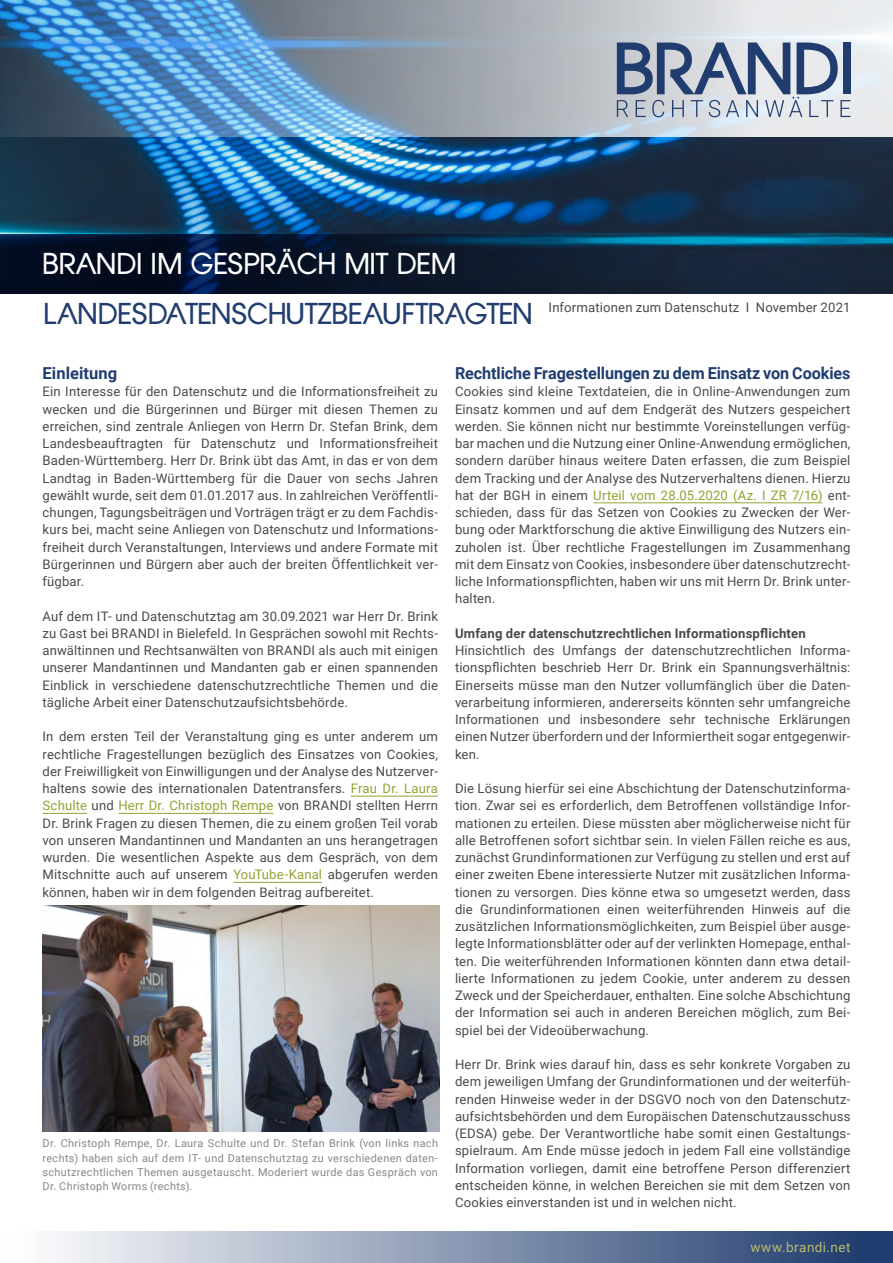
<style>
.page{position:relative;width:893px;height:1263px;background:#fff}
.page>*{position:absolute;margin:0;border:0;box-sizing:border-box;transform-origin:0 0}
.Schwerpunktthema{font:28.5px "BRANDI Regular";letter-spacing:.005em;color:#213d6f}
.Schwerpunktthema-2{font:28.5px "BRANDI Regular";color:#fff}
.Überschrift{font:700 16.5px "Roboto";letter-spacing:-.005em;color:#213d6f}
.t1{font:13.5px "Roboto";letter-spacing:.035em;color:#b8bb6e}
.Fließtext{font:13.2px/17.2px "Roboto";letter-spacing:.015em;color:#4a4a49;text-align:justify}
.Überschrift_Unterpun{font:700 13.2px "Roboto";letter-spacing:.015em;color:#4a4a49}
.Autorenname_unter_Te{font:10.8px/14.2px "Roboto";letter-spacing:.03em;color:#878787;text-align:justify}
.s1{color:#96a132}
</style>
<div class="page">
<img style="left:0;top:136px;width:893px;height:98px">
<img style="left:0;top:0;width:893px;height:136px">
<svg style="left:617px;top:43px;width:233px;height:74px;background:#9aa7bb"></svg>
<div style="left:843px;top:43px;width:7px;height:51px;background:#213d6f"></div>
<svg style="left:0;top:234px;width:893px;height:59px;background:#0b2036"></svg>
<hr style="left:351px;top:796px;width:87px;height:1px;background:#96a132">
<hr style="left:43px;top:813px;width:44px;height:1px;background:#96a132">
<hr style="left:118px;top:813px;width:155px;height:1px;background:#96a132">
<hr style="left:234px;top:882px;width:88px;height:1px;background:#96a132">
<hr style="left:593px;top:502px;width:230px;height:1px;background:#96a132">
<img style="left:43px;top:906px;width:396px;height:225px">
<div style="left:0;top:1231px;width:893px;height:32px;background:linear-gradient(to right,#fff,#19366a)"></div>
<p class="Schwerpunktthema-2" style="left:43px;top:247px;width:414px">BRANDI IM GESPRÄCH MIT DEM</p>
<p class="Schwerpunktthema" style="left:43px;top:297px;width:491px">LANDESDATENSCHUTZBEAUFTRAGTEN</p>
<p class="Fließtext" style="left:549px;top:298px;width:303px">Informationen zum Datenschutz I November 2021</p>
<p class="Überschrift" style="left:43px;top:362px;width:76px">Einleitung</p>
<p class="Fließtext" style="left:43px;top:382px;width:397px">Ein Interesse für den Datenschutz und die Informationsfreiheit zu wecken und die Bürgerinnen und Bürger mit diesen Themen zu erreichen, sind zentrale Anliegen von Herrn Dr. Stefan Brink, dem Landesbeauftragten für Datenschutz und Informationsfreiheit Baden-Württemberg. Herr Dr. Brink übt das Amt, in das er von dem Landtag in Baden-Württemberg für die Dauer von sechs Jahren gewählt wurde, seit dem 01.01.2017 aus. In zahlreichen Veröffentli&shy;chungen, Tagungsbeiträgen und Vorträgen trägt er zu dem Fachdis&shy;kurs bei, macht seine Anliegen von Datenschutz und Informations&shy;freiheit durch Veranstaltungen, Interviews und andere Formate mit Bürgerinnen und Bürgern aber auch der breiten Öffentlichkeit ver&shy;fügbar.</p>
<p class="Fließtext" style="left:43px;top:607px;width:397px">Auf dem IT- und Datenschutztag am 30.09.2021 war Herr Dr. Brink zu Gast bei BRANDI in Bielefeld. In Gesprächen sowohl mit Rechts&shy;anwältinnen und Rechtsanwälten von BRANDI als auch mit einigen unserer Mandantinnen und Mandanten gab er einen spannenden Einblick in verschiedene datenschutzrechtliche Themen und die tägliche Arbeit einer Datenschutzaufsichtsbehörde.</p>
<p class="Fließtext" style="left:43px;top:727px;width:397px">In dem ersten Teil der Veranstaltung ging es unter anderem um rechtliche Fragestellungen bezüglich des Einsatzes von Cookies, der Freiwilligkeit von Einwilligungen und der Analyse des Nutzerver&shy;haltens sowie des internationalen Datentransfers. <span class="s1">Frau Dr. Laura Schulte</span> und <span class="s1">Herr Dr. Christoph Rempe</span> von BRANDI stellten Herrn Dr. Brink Fragen zu diesen Themen, die zu einem großen Teil vorab von unseren Mandantinnen und Mandanten an uns herangetragen wurden. Die wesentlichen Aspekte aus dem Gespräch, von dem Mitschnitte auch auf unserem <span class="s1">YouTube-Kanal</span> abgerufen werden können, haben wir in dem folgenden Beitrag aufbereitet.</p>
<p class="Autorenname_unter_Te" style="left:43px;top:1136px;width:397px">Dr. Christoph Rempe, Dr. Laura Schulte und Dr. Stefan Brink (von links nach rechts) haben sich auf dem IT- und Datenschutztag zu verschiedenen daten&shy;schutzrechtlichen Themen ausgetauscht. Moderiert wurde das Gespräch von Dr. Christoph Worms (rechts).</p>
<p class="Überschrift" style="left:455px;top:362px;width:397px">Rechtliche Fragestellungen zu dem Einsatz von Cookies</p>
<p class="Fließtext" style="left:455px;top:382px;width:397px">Cookies sind kleine Textdateien, die in Online-Anwendungen zum Einsatz kommen und auf dem Endgerät des Nutzers gespeichert werden. Sie können nicht nur bestimmte Voreinstellungen verfüg&shy;bar machen und die Nutzung einer Online-Anwendung ermöglichen, sondern darüber hinaus weitere Daten erfassen, die zum Beispiel dem Tracking und der Analyse des Nutzerverhaltens dienen. Hierzu hat der BGH in einem <span class="s1">Urteil vom 28.05.2020 (Az. I ZR 7/16)</span> ent&shy;schieden, dass für das Setzen von Cookies zu Zwecken der Wer&shy;bung oder Marktforschung die aktive Einwilligung des Nutzers ein&shy;zuholen ist. Über rechtliche Fragestellungen im Zusammenhang mit dem Einsatz von Cookies, insbesondere über datenschutzrecht&shy;liche Informationspflichten, haben wir uns mit Herrn Dr. Brink unter&shy;halten.</p>
<p class="Überschrift_Unterpun" style="left:455px;top:624px;width:352px">Umfang der datenschutzrechtlichen Informationspflichten</p>
<p class="Fließtext" style="left:455px;top:641px;width:397px">Hinsichtlich des Umfangs der datenschutzrechtlichen Informa&shy;tionspflichten beschrieb Herr Dr. Brink ein Spannungsverhältnis:<br>Einerseits müsse man den Nutzer vollumfänglich über die Daten&shy;verarbeitung informieren, andererseits könnten sehr umfangreiche Informationen und insbesondere sehr technische Erklärungen einen Nutzer überfordern und der Informiertheit sogar entgegenwir&shy;ken.</p>
<p class="Fließtext" style="left:455px;top:779px;width:397px">Die Lösung hierfür sei eine Abschichtung der Datenschutzinforma&shy;tion. Zwar sei es erforderlich, dem Betroffenen vollständige Infor&shy;mationen zu erteilen. Diese müssten aber möglicherweise nicht für alle Betroffenen sofort sichtbar sein. In vielen Fällen reiche es aus, zunächst Grundinformationen zur Verfügung zu stellen und erst auf einer zweiten Ebene interessierte Nutzer mit zusätzlichen Informa&shy;tionen zu versorgen. Dies könne etwa so umgesetzt werden, dass die Grundinformationen einen weiterführenden Hinweis auf die zusätzlichen Informationsmöglichkeiten, zum Beispiel über ausge&shy;legte Informationsblätter oder auf der verlinkten Homepage, enthal&shy;ten. Die weiterführenden Informationen könnten dann etwa detail&shy;lierte Informationen zu jedem Cookie, unter anderem zu dessen Zweck und der Speicherdauer, enthalten. Eine solche Abschichtung der Information sei auch in anderen Bereichen möglich, zum Bei&shy;spiel bei der Videoüberwachung.</p>
<p class="Fließtext" style="left:455px;top:1055px;width:397px">Herr Dr. Brink wies darauf hin, dass es sehr konkrete Vorgaben zu dem jeweiligen Umfang der Grundinformationen und der weiterfüh&shy;renden Hinweise weder in der DSGVO noch von den Datenschutz&shy;aufsichtsbehörden und dem Europäischen Datenschutzausschuss (EDSA) gebe. Der Verantwortliche habe somit einen Gestaltungs&shy;spielraum. Am Ende müsse jedoch in jedem Fall eine vollständige Information vorliegen, damit eine betroffene Person differenziert entscheiden könne, in welchen Bereichen sie mit dem Setzen von Cookies einverstanden ist und in welchen nicht.</p>
<p class="t1" style="left:750px;top:1237px;width:102px">www.brandi.net</p>
</div>
